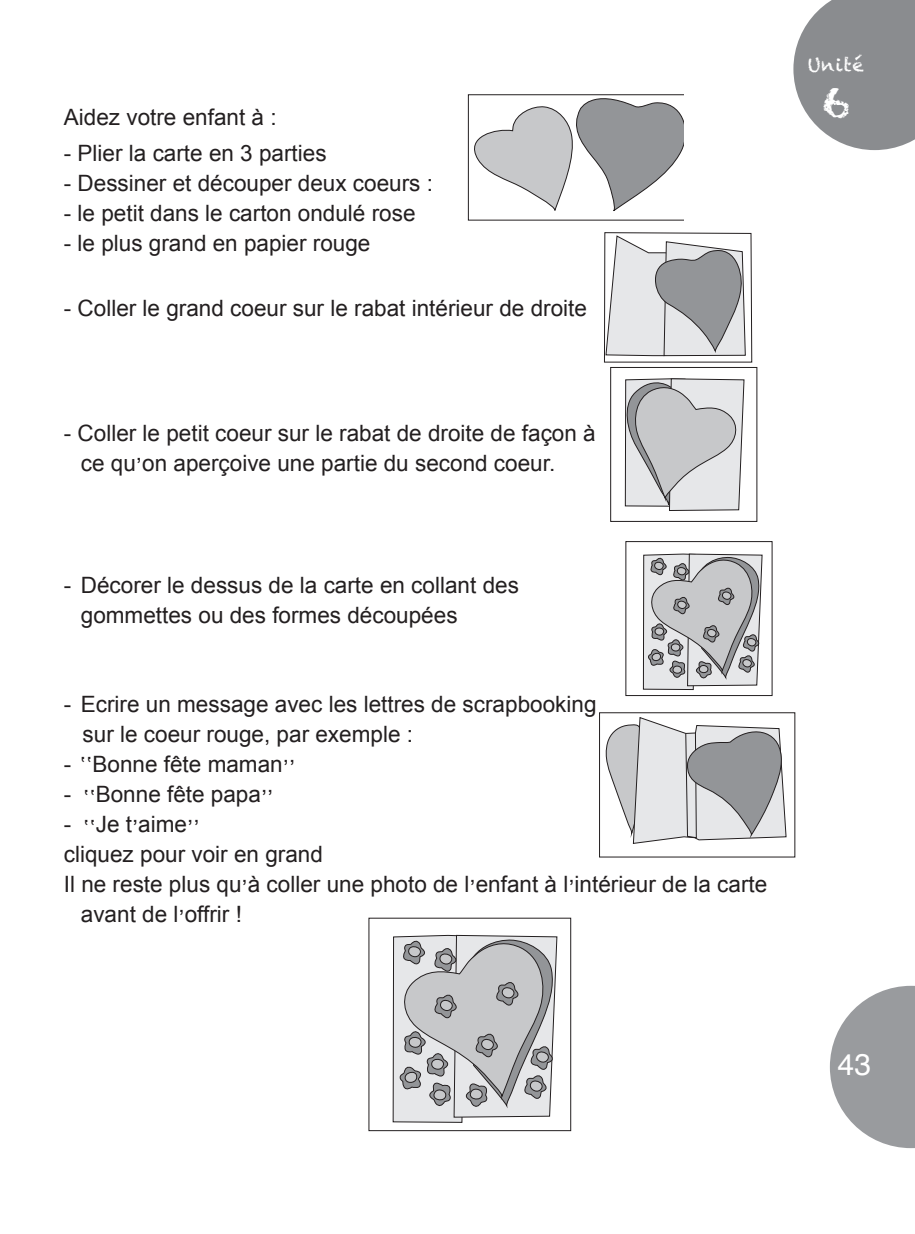
<style>
.page{position:relative;width:915px;height:1234px;background:#fff}
.page>*{position:absolute;margin:0;border:0;box-sizing:border-box;transform-origin:0 0}
.t1{font:42.6px "Chalkduster";color:#fff}
.t2{font:30px "Helvetica";color:#fff}
.t3{font:22.5px/30px "Arial";color:#231f20}
.t4{font:18px "Chalkduster";letter-spacing:.045em;color:#fff}
</style>
<div class="page">
<svg style="left:793px;top:0;width:121px;height:150px;background:#999b9d"></svg>
<svg style="left:829px;top:985px;width:85px;height:162px"></svg>
<svg style="left:467px;top:94px;width:216px;height:126px"></svg>
<svg style="left:604px;top:232px;width:148px;height:131px"></svg>
<div style="left:610px;top:367px;width:147px;height:154px;border:1px solid #231f20"></div>
<svg style="left:624px;top:378px;width:120px;height:133px;background:#cccdcf"></svg>
<svg style="left:642px;top:553px;width:120px;height:137px;background:#bebfc0"></svg>
<svg style="left:392px;top:934px;width:165px;height:188px;background:#c0c1c3"></svg>
<div style="left:599px;top:712px;width:196px;height:145px;border:1px solid #231f20"></div>
<svg style="left:605px;top:717px;width:181px;height:127px"></svg>
<p class="t3" style="left:64px;top:102px;width:214px">Aidez votre enfant à :</p>
<p class="t3" style="left:64px;top:138px;width:264px">- Plier la carte en 3 parties</p>
<p class="t3" style="left:64px;top:168px;width:370px">- Dessiner et découper deux coeurs :</p>
<p class="t3" style="left:64px;top:198px;width:353px">- le petit dans le carton ondulé rose</p>
<p class="t3" style="left:64px;top:228px;width:308px">- le plus grand en papier rouge</p>
<p class="t3" style="left:64px;top:293px;width:524px">- Coller le grand coeur sur le rabat intérieur de droite</p>
<p class="t3" style="left:81px;top:418px;width:516px;text-indent:-17px">- Coller le petit coeur sur le rabat de droite de façon à ce qu on aperçoive une partie du second coeur.</p>
<p class="t3" style="left:136px;top:437px;width:8px">,</p>
<p class="t3" style="left:81px;top:570px;width:439px;text-indent:-17px">- Décorer le dessus de la carte en collant des gommettes ou des formes découpées</p>
<p class="t3" style="left:64px;top:689px;width:534px">- Ecrire un message avec les lettres de scrapbooking</p>
<p class="t3" style="left:83px;top:719px;width:332px">sur le coeur rouge, par exemple :</p>
<p class="t3" style="left:64px;top:749px;width:9px">-</p>
<p class="t3" style="left:92px;top:749px;width:192px">Bonne fête maman</p>
<p class="t3" style="left:283px;top:738px;width:14px">,,</p>
<p class="t3" style="left:64px;top:779px;width:9px">-</p>
<p class="t3" style="left:96px;top:779px;width:167px">Bonne fête papa</p>
<p class="t3" style="left:261px;top:768px;width:14px">,,</p>
<p class="t3" style="left:64px;top:809px;width:9px">-</p>
<p class="t3" style="left:96px;top:809px;width:93px">Je t aime</p>
<p class="t3" style="left:132px;top:798px;width:8px">,</p>
<p class="t3" style="left:187px;top:798px;width:14px">,,</p>
<p class="t3" style="left:64px;top:839px;width:260px">cliquez pour voir en grand</p>
<p class="t3" style="left:64px;top:869px;width:704px">Il ne reste plus qu à coller une photo de l enfant à l intérieur de la carte</p>
<p class="t3" style="left:241px;top:858px;width:8px">,</p>
<p class="t3" style="left:469px;top:858px;width:8px">,</p>
<p class="t3" style="left:568px;top:858px;width:8px">,</p>
<p class="t3" style="left:81px;top:899px;width:162px">avant de l offrir !</p>
<p class="t3" style="left:178px;top:888px;width:8px">,</p>
<p class="t4" style="left:807px;top:54px;width:58px">Unité</p>
<p class="t1" style="left:821px;top:77px;width:30px">6</p>
<h2 class="t2" style="left:837px;top:1041px;width:35px">43</h2>
</div>
